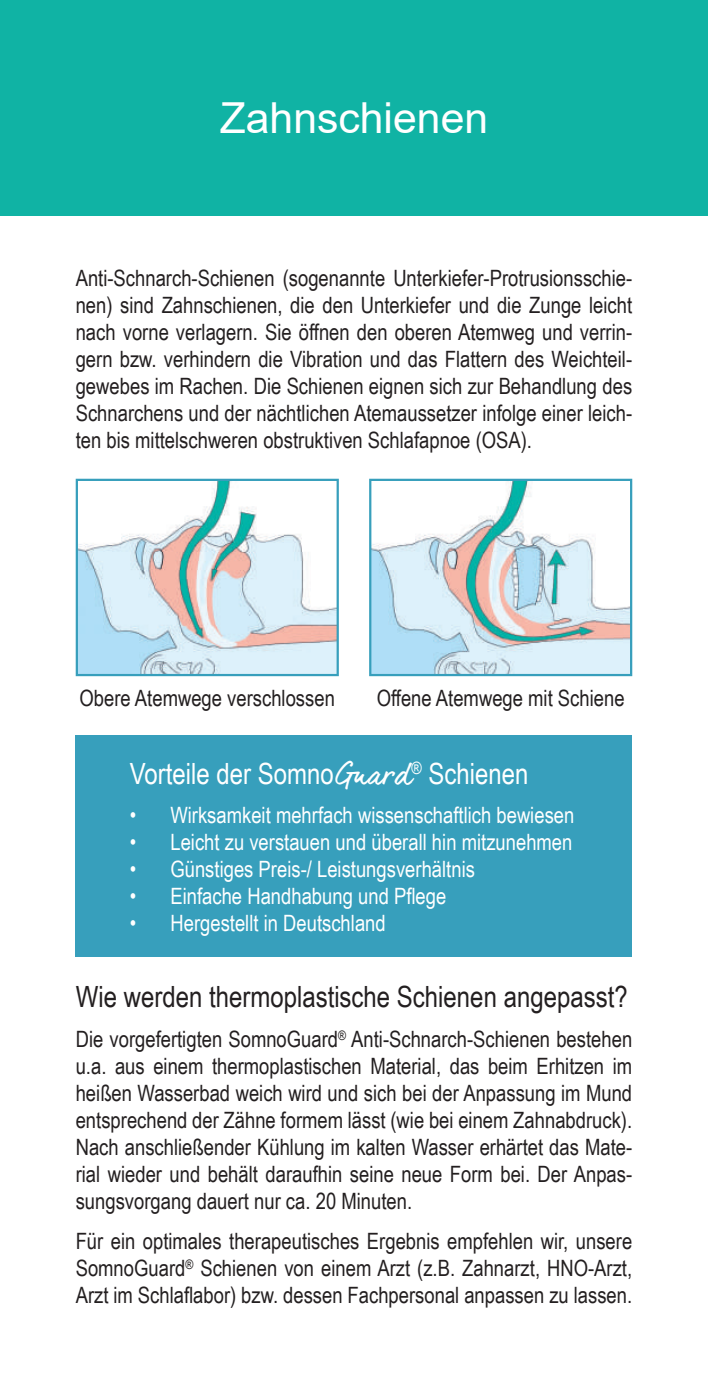
<style>
.page{position:relative;width:708px;height:1378px;background:#fff}
.page>*{position:absolute;margin:0;border:0;box-sizing:border-box;transform-origin:0 0}
.t1{font:42.75px "Arial";color:#fff}
.t2{font:29.25px "Arial Narrow";color:#231f20}
.t3{font:29.25px "Arial Narrow";color:#fff}
.t4{font:22.5px/27px "Arial Narrow";color:#231f20;text-align:justify}
.t5{font:22.5px "Arial Narrow";color:#fff}
.s1{font-family:"dear Joe 6"}
</style>
<div class="page">
<div style="left:0;top:0;width:708px;height:216px;background:#10b3a4"></div>
<div style="left:76px;top:736px;width:556px;height:221px;background:#379fbc"></div>
<img style="left:79px;top:482px;width:257px;height:191px">
<div style="left:76px;top:479px;width:263px;height:197px;border:2px solid #379fbc"></div>
<img style="left:372px;top:482px;width:257px;height:191px">
<div style="left:369px;top:479px;width:263px;height:197px;border:2px solid #379fbc"></div>
<h1 class="t1" style="left:220px;top:89px;width:270px">Zahnschienen</h1>
<p class="t4" style="left:76px;top:264px;width:558px">Anti-Schnarch-Schienen (sogenannte Unterkiefer-Protrusionsschie&shy;nen) sind Zahnschienen, die den Unterkiefer und die Zunge leicht nach vorne verlagern. Sie öffnen den oberen Atemweg und verrin&shy;gern bzw. verhindern die Vibration und das Flattern des Weichteil&shy;gewebes im Rachen. Die Schienen eignen sich zur Behandlung des Schnarchens und der nächtlichen Atemaussetzer infolge einer leich&shy;ten bis mittelschweren obstruktiven Schlafapnoe (OSA).</p>
<p class="t4" style="left:80px;top:683px;width:257px">Obere Atemwege verschlossen</p>
<p class="t4" style="left:377px;top:683px;width:249px">Offene Atemwege mit Schiene</p>
<h2 class="t3" style="left:130px;top:752px;width:400px">Vorteile der Somno<span class="s1">Guard</span><sup>®</sup> Schienen</h2>
<p class="t5" style="left:130px;top:799px;width:446px">• Wirksamkeit mehrfach wissenschaftlich bewiesen</p>
<p class="t5" style="left:130px;top:826px;width:444px">• Leicht zu verstauen und überall hin mitzunehmen</p>
<p class="t5" style="left:130px;top:853px;width:347px">• Günstiges Preis-/ Leistungsverhältnis</p>
<p class="t5" style="left:130px;top:880px;width:318px">• Einfache Handhabung und Pflege</p>
<p class="t5" style="left:130px;top:907px;width:257px">• Hergestellt in Deutschland</p>
<h2 class="t2" style="left:76px;top:975px;width:553px">Wie werden thermoplastische Schienen angepasst?</h2>
<p class="t4" style="left:76px;top:1025px;width:558px">Die vorgefertigten SomnoGuard<sup>®</sup> Anti-Schnarch-Schienen bestehen u.a. aus einem thermoplastischen Material, das beim Erhitzen im heißen Wasserbad weich wird und sich bei der Anpassung im Mund entsprechend der Zähne formem lässt (wie bei einem Zahnabdruck).<br>Nach anschließender Kühlung im kalten Wasser erhärtet das Mate&shy;rial wieder und behält daraufhin seine neue Form bei. Der Anpas&shy;sungsvorgang dauert nur ca. 20 Minuten.</p>
<p class="t4" style="left:76px;top:1226px;width:558px">Für ein optimales therapeutisches Ergebnis empfehlen wir, unsere SomnoGuard<sup>®</sup> Schienen von einem Arzt (z.B. Zahnarzt, HNO-Arzt, Arzt im Schlaflabor) bzw. dessen Fachpersonal anpassen zu lassen.</p>
</div>
